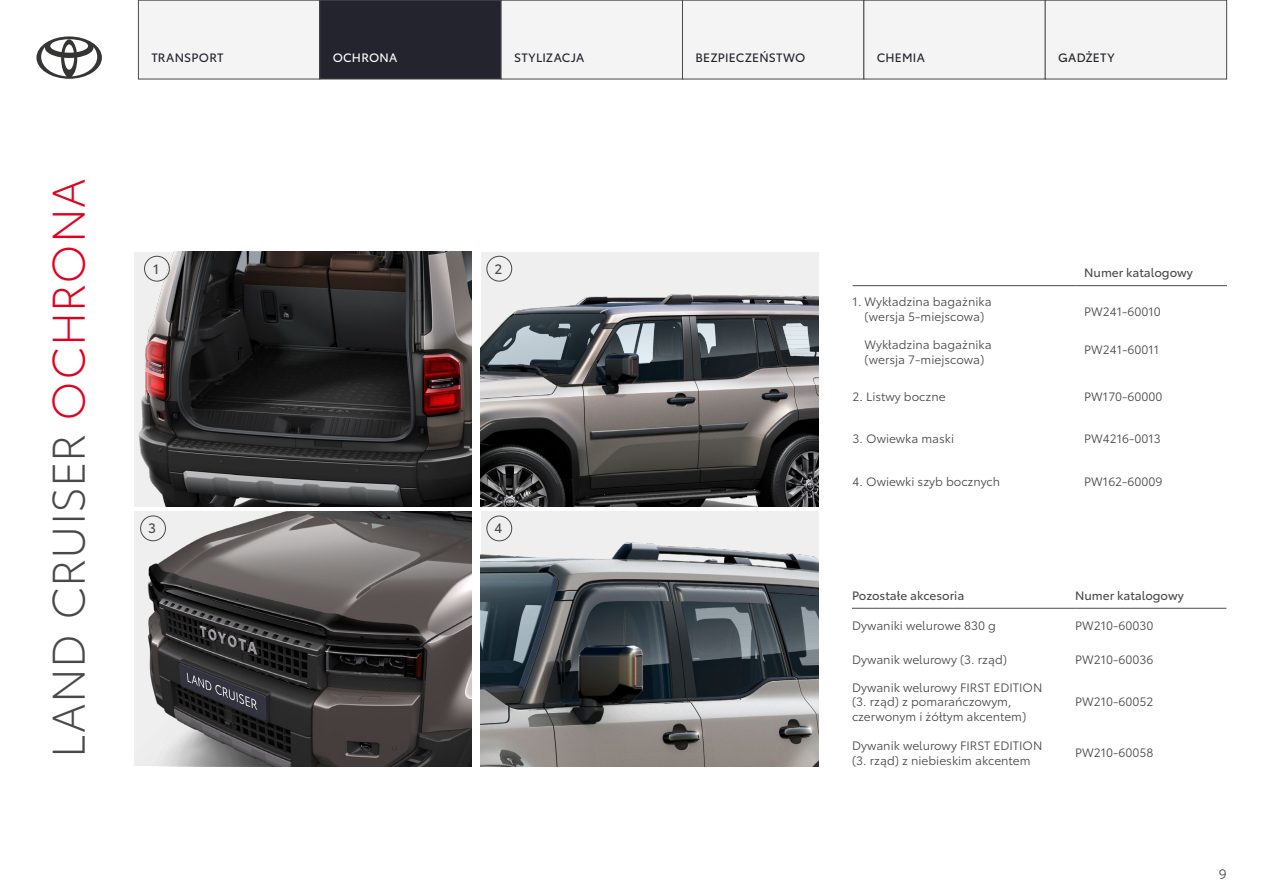
<style>
.page{position:relative;width:1263px;height:893px;background:#fff}
.page>*{position:absolute;margin:0;border:0;box-sizing:border-box;transform-origin:0 0}
.t1{font:300 45px "Toyota Type";letter-spacing:.01em;color:#494948}
.t2{font:13.5px "Toyota Type";color:#494948}
.t3{font:13.5px "Toyota Type";color:#494948}
.t4{font:12px/14.4px "Toyota Type";color:#494948}
.t5{font:12px "Toyota Type";color:#494948}
.t6{font:12px "Toyota Type";letter-spacing:.02em;color:#23242d}
.t7{font:12px "Toyota Type";letter-spacing:.02em;color:#fff}
.s1{color:#e3001f}
</style>
<div class="page">
<img style="left:134px;top:252px;width:338px;height:254px">
<img style="left:481px;top:511px;width:337px;height:255px">
<svg style="left:36px;top:36px;width:66px;height:43px"></svg>
<div style="left:138px;top:0;width:182px;height:79px;background:#f4f4f4"></div>
<div style="left:138px;top:0;width:182px;height:79px;border:1px solid #494948"></div>
<div style="left:320px;top:0;width:181px;height:79px;background:#23242d"></div>
<div style="left:320px;top:0;width:181px;height:79px;border:1px solid #494948"></div>
<div style="left:501px;top:0;width:181px;height:79px;background:#f4f4f4"></div>
<div style="left:501px;top:0;width:182px;height:79px;border:1px solid #494948"></div>
<div style="left:682px;top:0;width:182px;height:79px;background:#f4f4f4"></div>
<div style="left:682px;top:0;width:182px;height:79px;border:1px solid #494948"></div>
<div style="left:864px;top:0;width:181px;height:79px;background:#f4f4f4"></div>
<div style="left:864px;top:0;width:181px;height:79px;border:1px solid #494948"></div>
<div style="left:1045px;top:0;width:182px;height:79px;background:#f4f4f4"></div>
<div style="left:1045px;top:0;width:182px;height:79px;border:1px solid #494948"></div>
<div style="left:144px;top:256px;width:26px;height:25px;border:1px solid #494948;border-radius:50%"></div>
<img style="left:481px;top:252px;width:338px;height:254px">
<div style="left:486px;top:256px;width:26px;height:25px;border:1px solid #494948;border-radius:50%"></div>
<div style="left:486px;top:516px;width:26px;height:25px;border:1px solid #494948;border-radius:50%"></div>
<img style="left:134px;top:511px;width:338px;height:255px">
<div style="left:140px;top:516px;width:26px;height:25px;border:1px solid #494948;border-radius:50%"></div>
<hr style="left:853px;top:285px;width:223px;height:1px;background:#494948">
<hr style="left:1076px;top:285px;width:151px;height:1px;background:#494948">
<hr style="left:852px;top:608px;width:223px;height:1px;background:#494948">
<hr style="left:1075px;top:608px;width:151px;height:1px;background:#494948">
<h1 class="t1" style="left:36px;top:758px;width:581px;rotate:-90deg">LAND CRUISER <span class="s1">OCHRONA</span></h1>
<p class="t6" style="left:151px;top:49px;width:74px">TRANSPORT</p>
<p class="t7" style="left:333px;top:49px;width:66px">OCHRONA</p>
<p class="t6" style="left:514px;top:49px;width:72px">STYLIZACJA</p>
<p class="t6" style="left:695px;top:49px;width:112px">BEZPIECZEŃSTWO</p>
<p class="t6" style="left:877px;top:49px;width:50px">CHEMIA</p>
<p class="t6" style="left:1058px;top:49px;width:58px">GADŻETY</p>
<p class="t2" style="left:153px;top:259px;width:8px">1</p>
<p class="t2" style="left:494px;top:259px;width:9px">2</p>
<p class="t2" style="left:148px;top:518px;width:9px">3</p>
<p class="t2" style="left:494px;top:518px;width:9px">4</p>
<p class="t4" style="left:853px;top:294px;width:140px;text-align:center">1. Wykładzina bagażnika (wersja 5-miejscowa)</p>
<p class="t4" style="left:865px;top:337px;width:128px">Wykładzina bagażnika (wersja 7-miejscowa)</p>
<p class="t5" style="left:1084px;top:264px;width:110px">Numer katalogowy</p>
<p class="t4" style="left:1084px;top:304px;width:78px">PW241-60010</p>
<p class="t4" style="left:1084px;top:341px;width:77px">PW241-60011</p>
<p class="t4" style="left:853px;top:388px;width:94px">2. Listwy boczne</p>
<p class="t4" style="left:1084px;top:388px;width:80px">PW170-60000</p>
<p class="t4" style="left:853px;top:431px;width:103px">3. Owiewka maski</p>
<p class="t4" style="left:1084px;top:431px;width:78px">PW4216-0013</p>
<p class="t4" style="left:853px;top:473px;width:149px">4. Owiewki szyb bocznych</p>
<p class="t4" style="left:1084px;top:473px;width:80px">PW162-60009</p>
<p class="t5" style="left:852px;top:586px;width:114px">Pozostałe akcesoria</p>
<p class="t5" style="left:1075px;top:586px;width:110px">Numer katalogowy</p>
<p class="t4" style="left:852px;top:618px;width:145px">Dywaniki welurowe 830 g</p>
<p class="t4" style="left:1075px;top:618px;width:80px">PW210-60030</p>
<p class="t4" style="left:852px;top:651px;width:156px">Dywanik welurowy (3. rząd)</p>
<p class="t4" style="left:1075px;top:651px;width:80px">PW210-60036</p>
<p class="t4" style="left:852px;top:679px;width:192px">Dywanik welurowy FIRST EDITION (3. rząd) z pomarańczowym, czerwonym i żółtym akcentem)</p>
<p class="t4" style="left:1075px;top:694px;width:80px">PW210-60052</p>
<p class="t4" style="left:852px;top:738px;width:192px">Dywanik welurowy FIRST EDITION (3. rząd) z niebieskim akcentem</p>
<p class="t4" style="left:1075px;top:745px;width:80px">PW210-60058</p>
<p class="t3" style="left:1219px;top:864px;width:9px">9</p>
</div>
